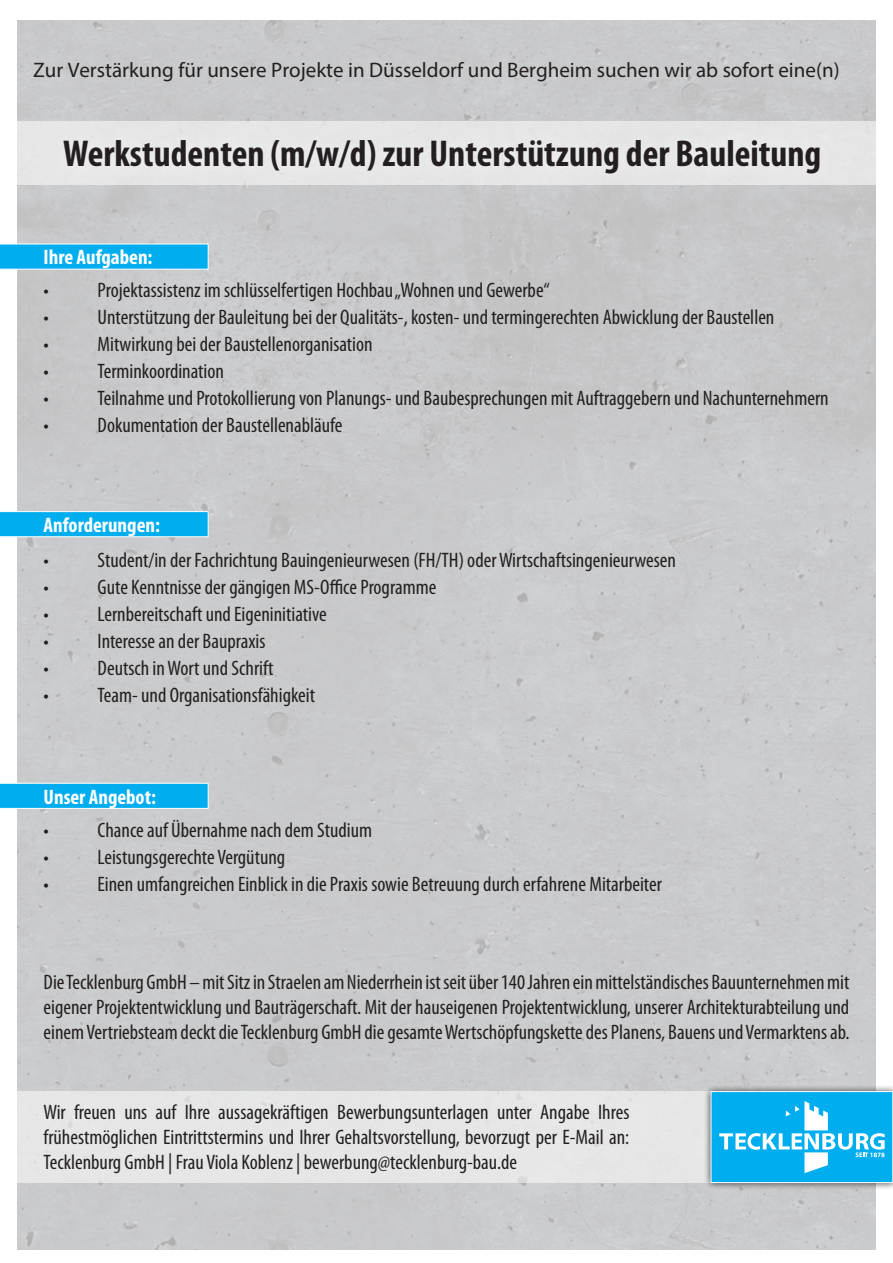
<style>
.page{position:relative;width:893px;height:1263px;background:#fff}
.page>*{position:absolute;margin:0;border:0;box-sizing:border-box;transform-origin:0 0}
.t1{font:700 condensed 37.5px "Myriad Pro";color:#231f20}
.t2{font:condensed 21px/25.2px "Myriad Pro";color:#231f20;text-align:justify}
.t3{font:21px "Myriad Pro";color:#231f20}
.t4{font:700 condensed 21px "Myriad Pro";color:#fff}
</style>
<div class="page">
<div style="left:17px;top:20px;width:859px;height:1229px;background:#c9cacb"></div>
<svg style="left:0;top:244px;width:209px;height:26px;background:#12b3ef"></svg>
<svg style="left:0;top:511px;width:209px;height:26px;background:#13b3ef"></svg>
<div style="left:0;top:1091px;width:893px;height:92px;background:#e6e6e7"></div>
<div style="left:704px;top:1084px;width:189px;height:106px;background:#231f20;opacity:.87"></div>
<svg style="left:711px;top:1091px;width:182px;height:92px;background:#2abbf1"></svg>
<svg style="left:0;top:783px;width:209px;height:26px;background:#13b3ef"></svg>
<div style="left:17px;top:121px;width:859px;height:64px;background:#e6e6e6"></div>
<div style="left:45px;top:122px;width:794px;height:71px;background:#fff;opacity:.45"></div>
<p class="t3" style="left:33px;top:57px;width:808px">Zur Verstärkung für unsere Projekte in Düsseldorf und Bergheim suchen wir ab sofort eine(n)</p>
<h1 class="t1" style="left:63px;top:130px;width:760px">Werkstudenten (m/w/d) zur Unterstützung der Bauleitung</h1>
<p class="t4" style="left:44px;top:244px;width:110px">Ihre Aufgaben:</p>
<p class="t2" style="left:44px;top:277px;width:508px">• Projektassistenz im schlüsselfertigen Hochbau „Wohnen und Gewerbe“</p>
<p class="t2" style="left:44px;top:304px;width:732px">• Unterstützung der Bauleitung bei der Qualitäts-, kosten- und termingerechten Abwicklung der Baustellen</p>
<p class="t2" style="left:44px;top:331px;width:331px">• Mitwirkung bei der Baustellenorganisation</p>
<p class="t2" style="left:44px;top:358px;width:182px">• Terminkoordination</p>
<p class="t2" style="left:44px;top:385px;width:787px">• Teilnahme und Protokollierung von Planungs- und Baubesprechungen mit Auftraggebern und Nachunternehmern</p>
<p class="t2" style="left:44px;top:412px;width:300px">• Dokumentation der Baustellenabläufe</p>
<p class="t4" style="left:44px;top:512px;width:118px">Anforderungen:</p>
<p class="t2" style="left:44px;top:547px;width:634px">• Student/in der Fachrichtung Bauingenieurwesen (FH/TH) oder Wirtschaftsingenieurwesen</p>
<p class="t2" style="left:44px;top:574px;width:394px">• Gute Kenntnisse der gängigen MS-Office Programme</p>
<p class="t2" style="left:44px;top:601px;width:285px">• Lernbereitschaft und Eigeninitiative</p>
<p class="t2" style="left:44px;top:628px;width:223px">• Interesse an der Baupraxis</p>
<p class="t2" style="left:44px;top:655px;width:231px">• Deutsch in Wort und Schrift</p>
<p class="t2" style="left:44px;top:682px;width:273px">• Team- und Organisationsfähigkeit</p>
<p class="t4" style="left:44px;top:783px;width:114px">Unser Angebot:</p>
<p class="t2" style="left:44px;top:817px;width:330px">• Chance auf Übernahme nach dem Studium</p>
<p class="t2" style="left:44px;top:844px;width:243px">• Leistungsgerechte Vergütung</p>
<p class="t2" style="left:44px;top:871px;width:620px">• Einen umfangreichen Einblick in die Praxis sowie Betreuung durch erfahrene Mitarbeiter</p>
<p class="t2" style="left:44px;top:969px;width:807px">Die Tecklenburg GmbH – mit Sitz in Straelen am Niederrhein ist seit über 140 Jahren ein mittelständisches Bauunternehmen mit eigener Projektentwicklung und Bauträgerschaft. Mit der hauseigenen Projektentwicklung, unserer Architekturabteilung und einem Vertriebsteam deckt die Tecklenburg GmbH die gesamte Wertschöpfungskette des Planens, Bauens und Vermarktens ab.</p>
<p class="t2" style="left:44px;top:1099px;width:587px">Wir freuen uns auf Ihre aussagekräftigen Bewerbungsunterlagen unter Angabe Ihres frühestmöglichen Eintrittstermins und Ihrer Gehaltsvorstellung, bevorzugt per E-Mail an:<br>Tecklenburg GmbH | Frau Viola Koblenz | bewerbung@tecklenburg-bau.de</p>
</div>
